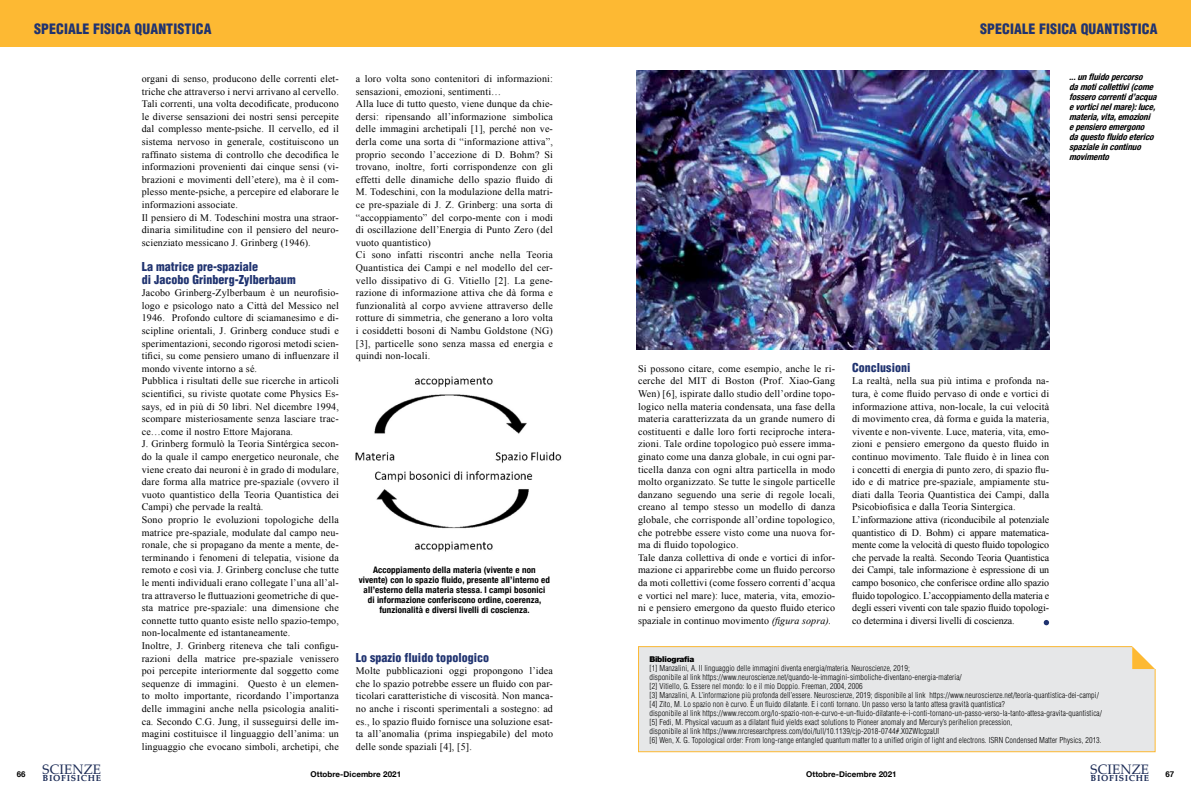
<style>
.page{position:relative;width:1191px;height:808px;background:#fff}
.page>*{position:absolute;margin:0;border:0;box-sizing:border-box;transform-origin:0 0}
.t1{font:900 condensed 14px "Helvetica";letter-spacing:.01em;color:#203370}
.t2{font:13.4px "Palatino";letter-spacing:.015em;color:#192954}
.t3{font:900 condensed 12px/12.6px "Helvetica";color:#203370}
.t4{font:10px/12.6px "Times New Roman";letter-spacing:.015em;color:#000}
.t5{font:700 condensed 9px/10px "Helvetica Neue";letter-spacing:.015em;color:#000;text-align:center}
.t6{font:italic 700 condensed 9px/10px "Helvetica Neue";color:#000}
.t7{font:700 8.7px "Palatino";letter-spacing:.085em;color:#192954}
.t8{font:300 condensed 8px/9px "Helvetica";letter-spacing:.01em;color:#000}
.t9{font:700 8px "Helvetica Neue";letter-spacing:.01em;color:#000}
.t10{font:900 8px "Helvetica Neue LT Std";letter-spacing:-.03em;color:#000}
.t11{font:700 8px "Helvetica";color:#000}
.s1{font-style:italic}
</style>
<div class="page">
<div style="left:0;top:0;width:1191px;height:47px;background:#fdb933"></div>
<div style="left:638px;top:647px;width:517px;height:105px;background:#e6e7e8"></div>
<div style="left:638px;top:646px;width:517px;height:106px;border:1px solid #fdb933"></div>
<svg style="left:1132px;top:646px;width:23px;height:23px"></svg>
<svg style="left:1043px;top:620px;width:6px;height:5px"></svg>
<img style="left:355px;top:376px;width:207px;height:176px">
<img style="left:637px;top:71px;width:412px;height:278px">
<p class="t11" style="left:17px;top:768px;width:10px">66</p>
<h1 class="t1" style="left:34px;top:20px;width:179px">Speciale Fisica Quantistica</h1>
<h1 class="t1" style="left:980px;top:20px;width:179px">Speciale Fisica Quantistica</h1>
<p class="t4" style="left:142px;top:72px;width:199px">organi di senso, producono delle correnti elet&shy;triche che attraverso i nervi arrivano al cervello.<br>Tali correnti, una volta decodificate, producono le diverse sensazioni dei nostri sensi percepite dal complesso mente-psiche. Il cervello, ed il sistema nervoso in generale, costituiscono un raffinato sistema di controllo che decodifica le informazioni provenienti dai cinque sensi (vi&shy;brazioni e movimenti dell’etere), ma è il com&shy;plesso mente-psiche, a percepire ed elaborare le informazioni associate.<br>Il pensiero di M. Todeschini mostra una straor&shy;dinaria similitudine con il pensiero del neuro&shy;scienziato messicano J. Grinberg (1946).</p>
<p class="t3" style="left:142px;top:260px;width:155px">La matrice pre-spaziale<br>di Jacobo Grinberg-Zylberbaum</p>
<p class="t4" style="left:142px;top:286px;width:199px">Jacobo Grinberg-Zylberbaum è un neurofisio&shy;logo e psicologo nato a Città del Messico nel 1946. Profondo cultore di sciamanesimo e di&shy;scipline orientali, J. Grinberg conduce studi e sperimentazioni, secondo rigorosi metodi scien&shy;tifici, su come pensiero umano di influenzare il mondo vivente intorno a sé.<br>Pubblica i risultati delle sue ricerche in articoli scientifici, su riviste quotate come Physics Es&shy;says, ed in più di 50 libri. Nel dicembre 1994, scompare misteriosamente senza lasciare trac&shy;ce…come il nostro Ettore Majorana.<br>J. Grinberg formulò la Teoria Sintérgica secon&shy;do la quale il campo energetico neuronale, che viene creato dai neuroni è in grado di modulare, dare forma alla matrice pre-spaziale (ovvero il vuoto quantistico della Teoria Quantistica dei Campi) che pervade la realtà.<br>Sono proprio le evoluzioni topologiche della matrice pre-spaziale, modulate dal campo neu&shy;ronale, che si propagano da mente a mente, de&shy;terminando i fenomeni di telepatia, visione da remoto e così via. J. Grinberg concluse che tutte le menti individuali erano collegate l’una all’al&shy;tra attraverso le fluttuazioni geometriche di que&shy;sta matrice pre-spaziale: una dimensione che connette tutto quanto esiste nello spazio-tempo, non-localmente ed istantaneamente.<br>Inoltre, J. Grinberg riteneva che tali configu&shy;razioni della matrice pre-spaziale venissero poi percepite interiormente dal soggetto come sequenze di immagini. Questo è un elemen&shy;to molto importante, ricordando l’importanza delle immagini anche nella psicologia analiti&shy;ca. Secondo C.G. Jung, il susseguirsi delle im&shy;magini costituisce il linguaggio dell’anima: un linguaggio che evocano simboli, archetipi, che</p>
<p class="t6" style="left:1069px;top:71px;width:92px">...unfluidopercorso damoticollettivi(come fosserocorrentid’acqua evorticinelmare):luce, materia,vita,emozioni epensieroemergono daquestofluidoeterico spazialeincontinuo movimento</p>
<p class="t4" style="left:356px;top:72px;width:199px">a loro volta sono contenitori di informazioni: sensazioni, emozioni, sentimenti…<br>Alla luce di tutto questo, viene dunque da chie&shy;dersi: ripensando all’informazione simbolica delle immagini archetipali [1], perché non ve&shy;derla come una sorta di “informazione attiva”, proprio secondo l’accezione di D. Bohm? Si trovano, inoltre, forti corrispondenze con gli effetti delle dinamiche dello spazio fluido di M. Todeschini, con la modulazione della matri&shy;ce pre-spaziale di J. Z. Grinberg: una sorta di “accoppiamento” del corpo-mente con i modi di oscillazione dell’Energia di Punto Zero (del vuoto quantistico)<br>Ci sono infatti riscontri anche nella Teoria Quantistica dei Campi e nel modello del cer&shy;vello dissipativo di G. Vitiello [2]. La gene&shy;razione di informazione attiva che dà forma e funzionalità al corpo avviene attraverso delle rotture di simmetria, che generano a loro volta i cosiddetti bosoni di Nambu Goldstone (NG) [3], particelle sono senza massa ed energia e quindi non-locali.</p>
<p class="t3" style="left:852px;top:361px;width:60px">Conclusioni</p>
<p class="t4" style="left:852px;top:374px;width:199px">La realtà, nella sua più intima e profonda na&shy;tura, è come fluido pervaso di onde e vortici di informazione attiva, non-locale, la cui velocità di movimento crea, dà forma e guida la materia, vivente e non-vivente. Luce, materia, vita, emo&shy;zioni e pensiero emergono da questo fluido in continuo movimento. Tale fluido è in linea con i concetti di energia di punto zero, di spazio flu&shy;ido e di matrice pre-spaziale, ampiamente stu&shy;diati dalla Teoria Quantistica dei Campi, dalla Psicobiofisica e dalla Teoria Sintergica.<br>L’informazione attiva (riconducibile al potenziale quantistico di D. Bohm) ci appare matematica&shy;mente come la velocità di questo fluido topologico che pervade la realtà. Secondo Teoria Quantistica dei Campi, tale informazione è espressione di un campo bosonico, che conferisce ordine allo spazio fluido topologico. L’accoppiamento della materia e degli esseri viventi con tale spazio fluido topologi&shy;co determina i diversi livelli di coscienza.</p>
<p class="t4" style="left:638px;top:362px;width:199px">Si possono citare, come esempio, anche le ri&shy;cerche del MIT di Boston (Prof. Xiao-Gang Wen) [6], ispirate dallo studio dell’ordine topo&shy;logico nella materia condensata, una fase della materia caratterizzata da un grande numero di costituenti e dalle loro forti reciproche intera&shy;zioni. Tale ordine topologico può essere imma&shy;ginato come una danza globale, in cui ogni par&shy;ticella danza con ogni altra particella in modo molto organizzato. Se tutte le singole particelle danzano seguendo una serie di regole locali, creano al tempo stesso un modello di danza globale, che corrisponde all’ordine topologico, che potrebbe essere visto come una nuova for&shy;ma di fluido topologico.<br>Tale danza collettiva di onde e vortici di infor&shy;mazione ci apparirebbe come un fluido percorso da moti collettivi (come fossero correnti d’acqua e vortici nel mare): luce, materia, vita, emozio&shy;ni e pensiero emergono da questo fluido eterico spaziale in continuo movimento <span class="s1">(figura sopra).</span></p>
<p class="t5" style="left:359px;top:564px;width:193px">Accoppiamento della materia (vivente e non vivente) con lo spazio fluido, presente all’interno ed all’esterno della materia stessa. I campi bosonici<br>di informazione conferiscono ordine, coerenza, funzionalità e diversi livelli di coscienza.</p>
<p class="t3" style="left:356px;top:651px;width:135px">Lo spazio fluido topologico</p>
<p class="t4" style="left:356px;top:664px;width:199px;text-align:justify">Molte pubblicazioni oggi propongono l’idea che lo spazio potrebbe essere un fluido con par&shy;ticolari caratteristiche di viscosità. Non manca&shy;no anche i risconti sperimentali a sostegno: ad es., lo spazio fluido fornisce una soluzione esat&shy;ta all’anomalia (prima inspiegabile) del moto delle sonde spaziali [4], [5].</p>
<p class="t10" style="left:649px;top:654px;width:46px">Bibliografia</p>
<p class="t8" style="left:649px;top:663px;width:454px">[1] Manzalini, A. Il linguaggio delle immagini diventa energia/materia. Neuroscienze, 2019;<br>disponibile al link https://www.neuroscienze.net/quando-le-immagini-simboliche-diventano-energia-materia/<br>[2] Vitiello, G. Essere nel mondo: Io e il mio Doppio. Freeman, 2004, 2006<br>[3] Manzalini, A. L’informazione più profonda dell’essere. Neuroscienze, 2019; disponibile al link https://www.neuroscienze.net/teoria-quantistica-dei-campi/ [4] Zito, M. Lo spazio non è curvo. È un fluido dilatante. E i conti tornano. Un passo verso la tanto attesa gravità quantistica?<br>disponibile al link https://www.reccom.org/lo-spazio-non-e-curvo-e-un-fluido-dilatante-e-i-conti-tornano-un-passo-verso-la-tanto-attesa-gravita-quantistica/ [5] Fedi, M. Physical vacuum as a dilatant fluid yields exact solutions to Pioneer anomaly and Mercury’s perihelion precession,<br>disponibile al link https://www.nrcresearchpress.com/doi/full/10.1139/cjp-2018-0744#.X0ZWIcgzaUl<br>[6] Wen, X. G. Topological order: From long-range entangled quantum matter to a unified origin of light and electrons. ISRN Condensed Matter Physics, 2013.</p>
<h2 class="t2" style="left:43px;top:758px;width:60px">SCIENZE</h2>
<p class="t7" style="left:43px;top:770px;width:60px">BIOFISICHE</p>
<h2 class="t2" style="left:1090px;top:758px;width:60px">SCIENZE</h2>
<p class="t7" style="left:1090px;top:770px;width:60px">BIOFISICHE</p>
<p class="t9" style="left:310px;top:769px;width:92px">Ottobre-Dicembre 2021</p>
<p class="t9" style="left:806px;top:769px;width:92px">Ottobre-Dicembre 2021</p>
<p class="t11" style="left:1165px;top:768px;width:10px">67</p>
</div>
